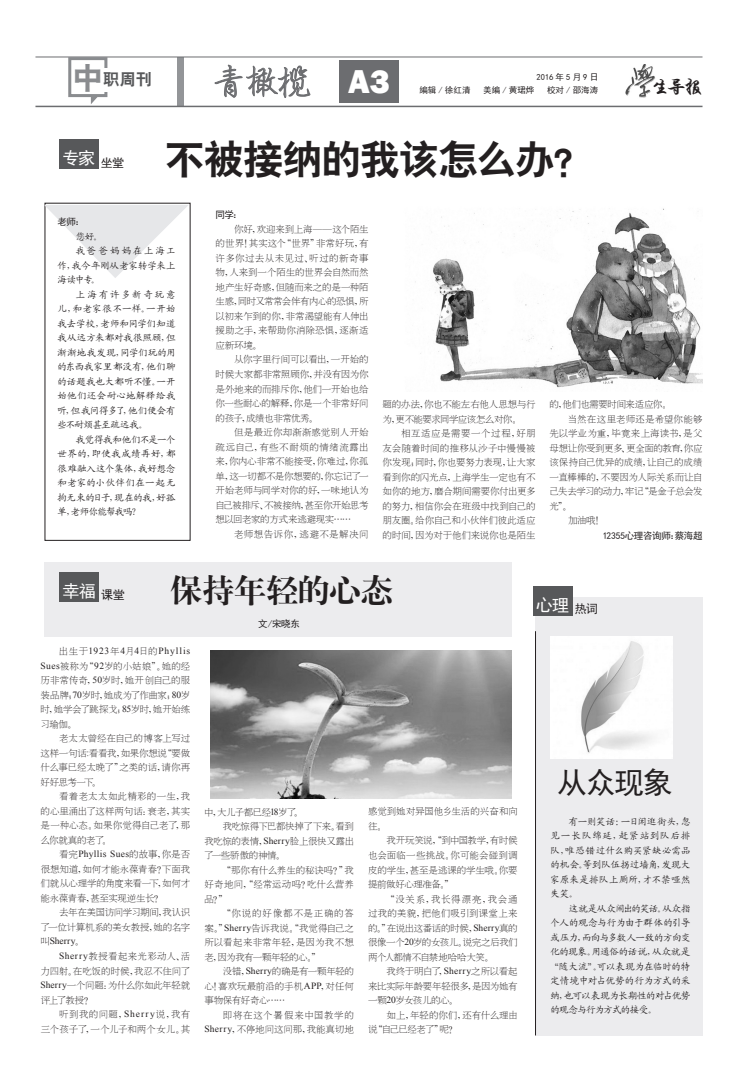
<style>
.page{position:relative;width:738px;height:1078px;background:#fff}
.page>*{position:absolute;margin:0;border:0;box-sizing:border-box;transform-origin:0 0}
.t1{font:40px "H Yb 2 gj";letter-spacing:-.025em;color:#231f20}
.t2{font:35px "H Yi 2 gj";color:#6c6d70}
.t3{font:800 34px "Franklin Gothic";color:#fff}
.t4{font:33px "H Ya 4 gj";letter-spacing:-.035em;color:#231f20}
.t5{font:30px "Sim Hei";color:#231f20}
.t6{font:18px "H Yi 4 gj";color:#231f20;scale:1.1 1}
.t7{font:17px "Sim Hei";color:#fff}
.t8{font:16.2px "H Yb 2 gj";color:#57585a}
.t9{font:9.5px/14.5px "H Ya 2 gj";letter-spacing:-.025em;color:#231f20;text-align:justify}
.t10{font:9.5px/14.5px "Kai Ti GB2312";letter-spacing:-.005em;color:#231f20;text-align:justify}
.t11{font:9.5px/14.5px "H Ya 2 gj";letter-spacing:.01em;color:#231f20;text-align:right}
.t12{font:9.5px "Kai Ti GB2312";letter-spacing:-.045em;color:#231f20}
.t13{font:9.5px "H Ya 2 gj";letter-spacing:-.06em;color:#231f20}
.t14{font:9.5px "H Ya 2 gj";letter-spacing:-.05em;color:#231f20}
.t15{font:9.5px "Times New Roman";letter-spacing:.04em;color:#231f20}
.t16{font:9.5px "Sim Hei";letter-spacing:-.04em;color:#231f20}
.t17{font:9.5px "Kai Ti GB2312";letter-spacing:.04em;color:#231f20}
.t18{font:9.5px "Times New Roman";letter-spacing:.095em;color:#231f20}
.t19{font:9.5px "H Ya 2 gj";letter-spacing:-.045em;color:#231f20}
.t20{font:9.5px "H Ya 2 gj";color:#231f20}
.t21{font:9.5px "H Ya 2 gj";letter-spacing:.015em;color:#231f20}
.t22{font:9.5px "H Ya 2 gj";letter-spacing:-.055em;color:#231f20}
.t23{font:9.5px "H Ya 2 gj";letter-spacing:.05em;color:#231f20}
.t24{font:9.5px "Kai Ti GB2312";letter-spacing:.05em;color:#231f20}
.t25{font:9.5px "H Ya 2 gj";letter-spacing:.085em;color:#231f20}
.t26{font:9.5px "H Ya 2 gj";letter-spacing:.08em;color:#231f20}
.t27{font:9.5px "Kai Ti GB2312";letter-spacing:.03em;color:#231f20}
.t28{font:9.5px "Kai Ti GB2312";letter-spacing:-.085em;color:#231f20}
.t29{font:9.5px "Kai Ti GB2312";letter-spacing:.18em;color:#231f20}
.t30{font:9.5px "Kai Ti GB2312";letter-spacing:.19em;color:#231f20}
.t31{font:8.5px "Sim Hei";color:#231f20}
.t32{font:8.5px "Sim Hei";letter-spacing:.25em;color:#231f20}
.s1{font-size:30.6px;color:#8a8c8f}
.s2{font-family:"H Ya 2 gj"}
.s3{font-family:"Times New Roman"}
</style>
<div class="page">
<div style="left:177px;top:57px;width:7px;height:49px;background:#939598"></div>
<svg style="left:214px;top:56px;width:96px;height:52px"></svg>
<img style="left:625px;top:65px;width:27px;height:33px">
<svg style="left:652px;top:66px;width:3px;height:16px"></svg>
<hr style="left:35px;top:57px;width:667px;height:1px;background:#6c6d70">
<hr style="left:35px;top:106px;width:667px;height:1px;background:#6c6d70">
<div style="left:339px;top:61px;width:59px;height:42px;background:#6c6d70"></div>
<svg style="left:67px;top:56px;width:42px;height:48px"></svg>
<div style="left:99px;top:68px;width:51px;height:23px;background:#fff"></div>
<div style="left:44px;top:561px;width:467px;height:75px;background:#ececee"></div>
<div style="left:535px;top:597px;width:167px;height:438px;background:#ececee"></div>
<div style="left:59px;top:139px;width:40px;height:30px;background:#57585a"></div>
<svg style="left:44px;top:205px;width:144px;height:73px"></svg>
<div style="left:59px;top:572px;width:40px;height:29px;background:#57585a"></div>
<div style="left:532px;top:585px;width:39px;height:30px;background:#57585a"></div>
<img style="left:210px;top:650px;width:301px;height:148px">
<img style="left:415px;top:208px;width:287px;height:182px">
<hr style="left:535px;top:631px;width:1px;height:404px;background:#231f20">
<img style="left:550px;top:636px;width:121px;height:122px">
<h3 class="t8" style="left:72px;top:71px;width:81px"><span class="s1">中</span>职周刊</h3>
<h3 class="t3" style="left:348px;top:60px;width:43px">A3</h3>
<h2 class="t2" style="left:211px;top:64px;width:102px">青橄榄</h2>
<p class="t32" style="left:536px;top:73px;width:63px">2016年5月9日</p>
<p class="t31" style="left:419px;top:86px;width:52px">编辑 / 徐红清</p>
<p class="t31" style="left:483px;top:86px;width:52px">美编 / 黄珺烨</p>
<p class="t31" style="left:546px;top:86px;width:52px">校对 / 邵海涛</p>
<h3 class="t6" style="left:651px;top:78px;width:48px">生导报</h3>
<h3 class="t7" style="left:62px;top:150px;width:63px">专家 <sub>坐堂</sub></h3>
<h1 class="t1" style="left:164px;top:139px;width:429px">不被接纳的我该怎么办？</h1>
<p class="t16" style="left:57px;top:217px;width:28px">老师：</p>
<p class="t10" style="left:76px;top:229px;width:28px">您好。</p>
<p class="t29" style="left:76px;top:246px;width:101px">我爸爸妈妈在上海工</p>
<p class="t10" style="left:57px;top:258px;width:119px">作，我今年刚从老家转学来上</p>
<p class="t10" style="left:57px;top:272px;width:44px">海读中专。</p>
<p class="t30" style="left:76px;top:289px;width:101px">上海有许多新奇玩意</p>
<p class="t17" style="left:57px;top:304px;width:120px">儿，和老家很不一样。一开始</p>
<p class="t10" style="left:57px;top:316px;width:119px">我去学校，老师和同学们知道</p>
<p class="t10" style="left:57px;top:330px;width:119px">我从远方来都对我很照顾，但</p>
<p class="t10" style="left:57px;top:345px;width:120px">渐渐地我发现，同学们玩的用</p>
<p class="t10" style="left:57px;top:359px;width:120px">的东西我家里都没有，他们聊</p>
<p class="t10" style="left:57px;top:374px;width:120px">的话题我也大都听不懂。一开</p>
<p class="t17" style="left:57px;top:391px;width:120px">始他们还会耐心地解释给我</p>
<p class="t10" style="left:57px;top:403px;width:120px">听，但我问得多了，他们便会有</p>
<p class="t12" style="left:57px;top:420px;width:92px">些不耐烦甚至疏远我。</p>
<p class="t12" style="left:76px;top:434px;width:101px">我觉得我和他们不是一个</p>
<p class="t24" style="left:57px;top:449px;width:119px">世界的，即使我成绩再好，都</p>
<p class="t10" style="left:57px;top:461px;width:119px">很难融入这个集体，我好想念</p>
<p class="t27" style="left:57px;top:478px;width:120px">和老家的小伙伴们在一起无</p>
<p class="t12" style="left:57px;top:492px;width:119px">拘无束的日子，现在的我，好孤</p>
<p class="t28" style="left:57px;top:507px;width:85px">单，老师你能帮我吗？</p>
<p class="t16" style="left:215px;top:210px;width:28px">同学：</p>
<p class="t9" style="left:215px;top:222px;width:155px;text-indent:19px">你好，欢迎来到上海——这个陌生的世界！其实这个“世界”非常好玩，有许多你过去从未见过、听过的新奇事物，人来到一个陌生的世界会自然而然地产生好奇感，但随而来之的是一种陌生感，同时又常常会伴有内心的恐惧，所以初来乍到的你，非常渴望能有人伸出援助之手，来帮助你消除恐惧，逐渐适应新环境。</p>
<p class="t9" style="left:215px;top:352px;width:154px;text-indent:18px">从你字里行间可以看出，一开始的时候大家都非常照顾你，并没有因为你是外地来的而排斥你，他们一开始也给你一些耐心的解释，你是一个非常好问的孩子，成绩也非常优秀。</p>
<p class="t9" style="left:215px;top:425px;width:155px;text-indent:19px">但是最近你却渐渐感觉别人开始疏远自己，有些不耐烦的情绪流露出来，你内心非常不能接受，你难过，你孤单，这一切都不是你想要的，你忘记了一开始老师与同学对你的好，一味地认为自己被排斥、不被接纳，甚至你开始思考想以回老家的方式来逃避现实……</p>
<p class="t23" style="left:234px;top:529px;width:136px">老师想告诉你，逃避不是解决问</p>
<p class="t9" style="left:382px;top:397px;width:154px">题的办法，你也不能左右他人思想与行为，更不能要求同学应该怎么对你。</p>
<p class="t9" style="left:382px;top:426px;width:154px;text-indent:18px">相互适应是需要一个过程，好朋友会随着时间的推移从沙子中慢慢被你发现；同时，你也要努力表现，让大家看到你的闪光点，上海学生一定也有不如你的地方，磨合期间需要你付出更多的努力，相信你会在班级中找到自己的朋友圈。给你自己和小伙伴们彼此适应的时间，因为对于他们来说你也是陌生</p>
<p class="t14" style="left:549px;top:399px;width:123px">的，他们也需要时间来适应你。</p>
<p class="t11" style="left:567px;top:411px;width:136px">当然在这里老师还是希望你能够</p>
<p class="t11" style="left:549px;top:426px;width:154px">先以学业为重，毕竟来上海读书，是父</p>
<p class="t19" style="left:549px;top:443px;width:154px">母想让你受到更多、更全面的教育，你应</p>
<p class="t9" style="left:549px;top:455px;width:154px">该保持自己优异的成绩，让自己的成绩</p>
<p class="t9" style="left:549px;top:469px;width:154px">一直棒棒的，不要因为人际关系而让自</p>
<p class="t13" style="left:549px;top:486px;width:154px">己失去学习的动力，牢记“是金子总会发</p>
<p class="t9" style="left:549px;top:498px;width:24px">光”。</p>
<p class="t9" style="left:567px;top:513px;width:38px">加油哦！</p>
<p class="t16" style="left:602px;top:530px;width:101px">12355心理咨询师：蔡海超</p>
<h3 class="t7" style="left:62px;top:582px;width:64px">幸福 <sub>课堂</sub></h3>
<h3 class="t4" style="left:170px;top:573px;width:225px">保持年轻的心态</h3>
<p class="t16" style="left:258px;top:619px;width:43px">文/宋晓东</p>
<p class="t18" style="left:59px;top:644px;width:133px"><span class="s2">出生于</span>1923<span class="s2">年</span>4<span class="s2">月</span>4<span class="s2">日的</span>Phyllis</p>
<p class="t9" style="left:40px;top:658px;width:151px"><span class="s3">Sues</span>被称为“<span class="s3">92</span>岁的小姑娘”。她的经历非常传奇，<span class="s3">50</span>岁时，她开创自己的服装品牌；<span class="s3">70</span>岁时，她成为了作曲家；<span class="s3">80</span>岁时，她学会了跳探戈；<span class="s3">85</span>岁时，她开始练习瑜伽。</p>
<p class="t9" style="left:41px;top:731px;width:151px;text-indent:18px">老太太曾经在自己的博客上写过这样一句话<span class="s3">:</span>看看我，如果你想说“要做什么事已经太晚了”之类的话，请你再好好思考一下。</p>
<p class="t9" style="left:41px;top:789px;width:151px;text-indent:18px">看着老太太如此精彩的一生，我的心里涌出了这样两句话：衰老，其实是一种心态。如果你觉得自己老了，那么你就真的老了。</p>
<p class="t15" style="left:59px;top:847px;width:133px"><span class="s2">看完</span>Phyllis Sues<span class="s2">的故事，你是否</span></p>
<p class="t9" style="left:41px;top:861px;width:151px">很想知道，如何才能永葆青春？下面我们就从心理学的角度来看一下，如何才能永葆青春，甚至实现逆生长？</p>
<p class="t9" style="left:41px;top:905px;width:151px;text-align:right">去年在美国访问学习期间，我认识<br>了一位计算机系的美女教授，她的名字</p>
<p class="t15" style="left:41px;top:934px;width:45px"><span class="s2">叫</span>Sherry<span class="s2">。</span></p>
<p class="t9" style="left:41px;top:948px;width:151px;text-indent:18px"><span class="s3">Sherry</span>教授看起来光彩动人、活力四射。在吃饭的时候，我忍不住问了<span class="s3">Sherry</span>一个问题：为什么你如此年轻就评上了教授？</p>
<p class="t11" style="left:41px;top:1006px;width:151px">听到我的问题，<span class="s3">Sherry</span>说，我有<br>三个孩子了，一个儿子和两个女儿。其</p>
<p class="t13" style="left:204px;top:806px;width:100px">中，大儿子都已经<span class="s3">18</span>岁了。</p>
<p class="t22" style="left:223px;top:821px;width:133px">我吃惊得下巴都快掉了下来。看到</p>
<p class="t9" style="left:204px;top:833px;width:151px">我吃惊的表情，<span class="s3">Sherry</span>脸上很快又露出</p>
<p class="t9" style="left:204px;top:847px;width:82px">了一些骄傲的神情。</p>
<p class="t9" style="left:221px;top:862px;width:134px">“那你有什么养生的秘诀吗？”我</p>
<p class="t11" style="left:204px;top:876px;width:151px">好奇地问，“经常运动吗？吃什么营养</p>
<p class="t9" style="left:204px;top:891px;width:25px">品？”</p>
<p class="t25" style="left:221px;top:908px;width:134px">“你说的好像都不是正确的答</p>
<p class="t9" style="left:204px;top:920px;width:151px">案。”<span class="s3">Sherry</span>告诉我说。“我觉得自己之</p>
<p class="t21" style="left:204px;top:937px;width:151px">所以看起来非常年轻，是因为我不想</p>
<p class="t14" style="left:204px;top:951px;width:118px">老，因为我有一颗年轻的心。”</p>
<p class="t9" style="left:223px;top:963px;width:133px">没错，<span class="s3">Sherry</span>的确是有一颗年轻的</p>
<p class="t20" style="left:204px;top:980px;width:151px">心！喜欢玩最前沿的手机<span class="s3">APP</span>，对任何</p>
<p class="t9" style="left:204px;top:992px;width:82px">事物保有好奇心……</p>
<p class="t26" style="left:222px;top:1009px;width:133px">即将在这个暑假来中国教学的</p>
<p class="t9" style="left:204px;top:1021px;width:151px"><span class="s3">Sherry</span>，不停地问这问那，我能真切地</p>
<p class="t9" style="left:368px;top:804px;width:151px">感觉到她对异国他乡生活的兴奋和向往。</p>
<p class="t9" style="left:368px;top:833px;width:151px;text-indent:18px">我开玩笑说，“到中国教学，有时候也会面临一些挑战。你可能会碰到调皮的学生，甚至是逃课的学生哦。你要提前做好心理准备。”</p>
<p class="t9" style="left:368px;top:891px;width:151px;text-indent:17px">“没关系，我长得漂亮，我会通过我的美貌，把他们吸引到课堂上来的。”在说出这番话的时候，<span class="s3">Sherry</span>真的很像一个<span class="s3">20</span>岁的女孩儿。说完之后我们两个人都情不自禁地哈哈大笑。</p>
<p class="t9" style="left:368px;top:963px;width:151px;text-indent:18px">我终于明白了，<span class="s3">Sherry</span>之所以看起来比实际年龄要年轻很多，是因为她有一颗<span class="s3">20</span>岁女孩儿的心。</p>
<p class="t9" style="left:368px;top:1007px;width:151px;text-indent:18px">如上，年轻的你们，还有什么理由说“自己已经老了”呢？</p>
<h3 class="t7" style="left:535px;top:596px;width:63px">心理 <sub>热词</sub></h3>
<h3 class="t5" style="left:556px;top:766px;width:117px">从众现象</h3>
<p class="t10" style="left:550px;top:813px;width:142px;text-indent:19px">有一则笑话：一日闲逛街头，忽见一长队绵延，赶紧站到队后排队，唯恐错过什么购买紧缺必需品的机会。等到队伍拐过墙角，发现大家原来是排队上厕所，才不禁哑然失笑。</p>
<p class="t10" style="left:549px;top:900px;width:142px;text-indent:20px">这就是从众闹出的笑话。从众指个人的观念与行为由于群体的引导或压力，而向与多数人一致的方向变化的现象。用通俗的话说，从众就是“随大流”。可以表现为在临时的特定情境中对占优势的行为方式的采纳，也可以表现为长期性的对占优势的观念与行为方式的接受。</p>
</div>
